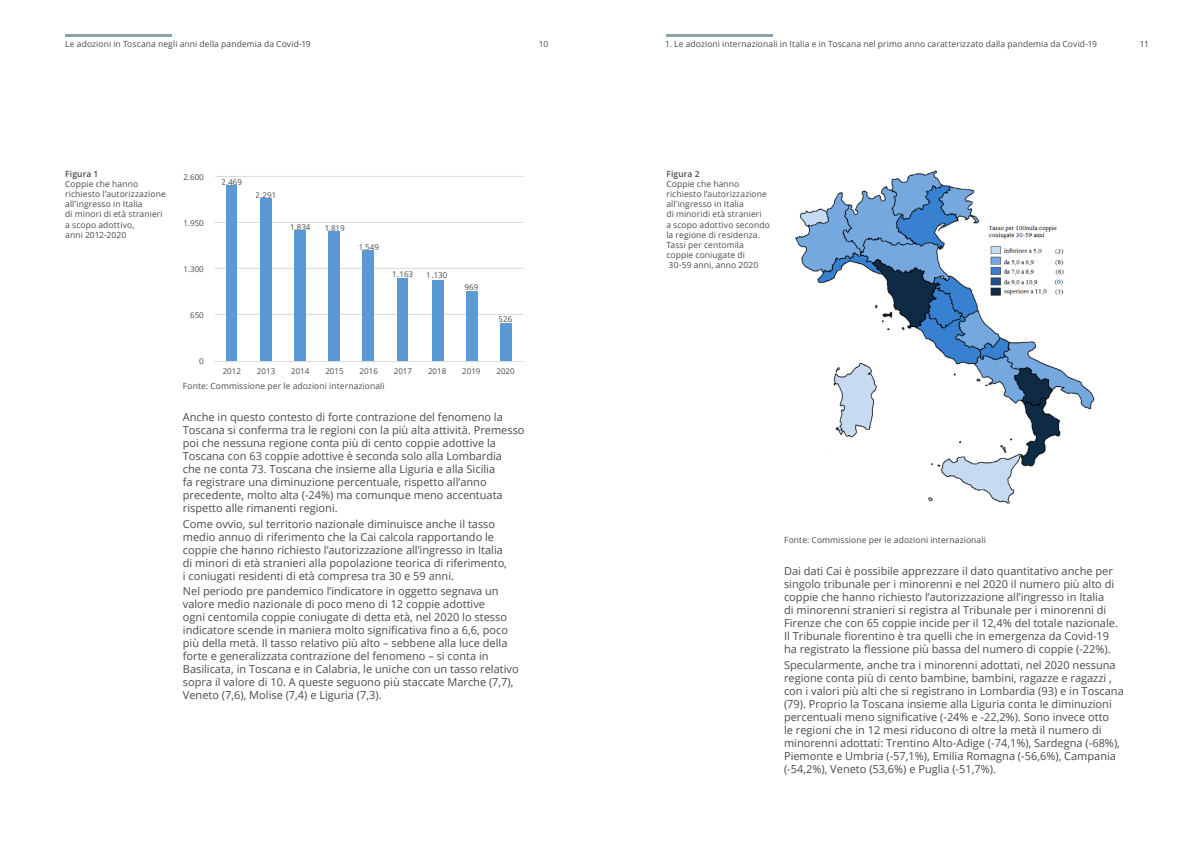
<style>
.page{position:relative;width:1191px;height:842px;background:#fff}
.page>*{position:absolute;margin:0;border:0;box-sizing:border-box;transform-origin:0 0}
.t1{font:11px/13px "Open Sans";color:#4a4a49}
.t2{font:8.5px/10.2px "Open Sans";letter-spacing:.01em;color:#4a4a49}
.t3{font:600 8.5px "Open Sans";letter-spacing:.01em;color:#4a4a49}
.t4{font:8px "Open Sans";color:#4a4a49}
</style>
<div class="page">
<hr style="left:666px;top:34px;width:106px;height:3px;background:#8ba1ae">
<hr style="left:65px;top:34px;width:106px;height:3px;background:#8ba1ae">
<hr style="left:215px;top:314px;width:308px;height:1px;background:#dadada">
<hr style="left:215px;top:268px;width:308px;height:1px;background:#dadada">
<hr style="left:215px;top:222px;width:308px;height:1px;background:#dadada">
<hr style="left:215px;top:176px;width:308px;height:1px;background:#dadada">
<hr style="left:214px;top:361px;width:308px;height:1px;background:#dadada">
<div style="left:227px;top:186px;width:10px;height:175px;background:#5a99d3"></div>
<div style="left:261px;top:199px;width:11px;height:162px;background:#5a99d3"></div>
<div style="left:295px;top:231px;width:11px;height:130px;background:#5a99d3"></div>
<div style="left:329px;top:232px;width:11px;height:129px;background:#5a99d3"></div>
<div style="left:363px;top:251px;width:11px;height:110px;background:#5a99d3"></div>
<div style="left:398px;top:279px;width:10px;height:82px;background:#5a99d3"></div>
<div style="left:432px;top:281px;width:11px;height:80px;background:#5a99d3"></div>
<div style="left:466px;top:292px;width:11px;height:69px;background:#5b9bd4"></div>
<div style="left:500px;top:324px;width:11px;height:37px;background:#5a99d3"></div>
<img style="left:795px;top:170px;width:300px;height:334px">
<p class="t2" style="left:65px;top:38px;width:247px">Le adozioni in Toscana negli anni della pandemia da Covid-19</p>
<p class="t2" style="left:539px;top:39px;width:11px">10</p>
<p class="t2" style="left:665px;top:38px;width:433px">1. Le adozioni internazionali in Italia e in Toscana nel primo anno caratterizzato dalla pandemia da Covid-19</p>
<p class="t2" style="left:1140px;top:39px;width:11px">11</p>
<p class="t3" style="left:65px;top:168px;width:35px">Figura 1</p>
<p class="t2" style="left:65px;top:178px;width:102px">Coppie che hanno richiesto l’autorizzazione all’ingresso in Italia<br>di minori di età stranieri a scopo adottivo,<br>anni 2012-2020</p>
<p class="t4" style="left:183px;top:171px;width:22px">2.600</p>
<p class="t4" style="left:222px;top:176px;width:22px">2.469</p>
<p class="t4" style="left:256px;top:189px;width:22px">2.291</p>
<p class="t4" style="left:183px;top:217px;width:22px">1.950</p>
<p class="t4" style="left:290px;top:221px;width:22px">1.834</p>
<p class="t4" style="left:324px;top:222px;width:22px">1.819</p>
<p class="t4" style="left:358px;top:241px;width:22px">1.549</p>
<p class="t4" style="left:183px;top:264px;width:22px">1.300</p>
<p class="t4" style="left:393px;top:269px;width:22px">1.163</p>
<p class="t4" style="left:427px;top:270px;width:22px">1.130</p>
<p class="t4" style="left:464px;top:281px;width:15px">969</p>
<p class="t4" style="left:190px;top:310px;width:15px">650</p>
<p class="t4" style="left:499px;top:314px;width:15px">526</p>
<p class="t4" style="left:199px;top:356px;width:6px">0</p>
<p class="t4" style="left:223px;top:365px;width:20px">2012</p>
<p class="t4" style="left:257px;top:365px;width:20px">2013</p>
<p class="t4" style="left:291px;top:365px;width:20px">2014</p>
<p class="t4" style="left:325px;top:365px;width:20px">2015</p>
<p class="t4" style="left:359px;top:365px;width:20px">2016</p>
<p class="t4" style="left:394px;top:365px;width:20px">2017</p>
<p class="t4" style="left:428px;top:365px;width:20px">2018</p>
<p class="t4" style="left:462px;top:365px;width:20px">2019</p>
<p class="t4" style="left:496px;top:365px;width:20px">2020</p>
<p class="t2" style="left:183px;top:381px;width:203px">Fonte: Commissione per le adozioni internazionali</p>
<p class="t1" style="left:183px;top:410px;width:343px">Anche in questo contesto di forte contrazione del fenomeno la Toscana si conferma tra le regioni con la più alta attività. Premesso poi che nessuna regione conta più di cento coppie adottive la Toscana con 63 coppie adottive è seconda solo alla Lombardia<br>che ne conta 73. Toscana che insieme alla Liguria e alla Sicilia<br>fa registrare una diminuzione percentuale, rispetto all’anno precedente, molto alta (-24%) ma comunque meno accentuata rispetto alle rimanenti regioni.</p>
<p class="t1" style="left:183px;top:517px;width:325px">Come ovvio, sul territorio nazionale diminuisce anche il tasso medio annuo di riferimento che la Cai calcola rapportando le coppie che hanno richiesto l’autorizzazione all’ingresso in Italia di minori di età stranieri alla popolazione teorica di riferimento, i coniugati residenti di età compresa tra 30 e 59 anni.</p>
<p class="t1" style="left:183px;top:585px;width:337px">Nel periodo pre pandemico l’indicatore in oggetto segnava un valore medio nazionale di poco meno di 12 coppie adottive<br>ogni centomila coppie coniugate di detta età, nel 2020 lo stesso indicatore scende in maniera molto significativa fino a 6,6, poco più della metà. Il tasso relativo più alto – sebbene alla luce della forte e generalizzata contrazione del fenomeno – si conta in Basilicata, in Toscana e in Calabria, le uniche con un tasso relativo sopra il valore di 10. A queste seguono più staccate Marche (7,7), Veneto (7,6), Molise (7,4) e Liguria (7,3).</p>
<p class="t3" style="left:666px;top:168px;width:35px">Figura 2</p>
<p class="t2" style="left:666px;top:178px;width:105px">Coppie che hanno richiesto l’autorizzazione all’ingresso in Italia<br>di minoridi età stranieri<br>a scopo adottivo secondo la regione di residenza.<br>Tassi per centomila coppie coniugate di<br>30-59 anni, anno 2020</p>
<p class="t2" style="left:784px;top:535px;width:203px">Fonte: Commissione per le adozioni internazionali</p>
<p class="t1" style="left:784px;top:564px;width:335px">Dai dati Cai è possibile apprezzare il dato quantitativo anche per singolo tribunale per i minorenni e nel 2020 il numero più alto di coppie che hanno richiesto l’autorizzazione all’ingresso in Italia<br>di minorenni stranieri si registra al Tribunale per i minorenni di Firenze che con 65 coppie incide per il 12,4% del totale nazionale.<br>Il Tribunale fiorentino è tra quelli che in emergenza da Covid-19 ha registrato la flessione più bassa del numero di coppie (-22%).</p>
<p class="t1" style="left:784px;top:658px;width:341px">Specularmente, anche tra i minorenni adottati, nel 2020 nessuna regione conta più di cento bambine, bambini, ragazze e ragazzi , con i valori più alti che si registrano in Lombardia (93) e in Toscana (79). Proprio la Toscana insieme alla Liguria conta le diminuzioni percentuali meno significative (-24% e -22,2%). Sono invece otto<br>le regioni che in 12 mesi riducono di oltre la metà il numero di minorenni adottati: Trentino Alto-Adige (-74,1%), Sardegna (-68%), Piemonte e Umbria (-57,1%), Emilia Romagna (-56,6%), Campania (-54,2%), Veneto (53,6%) e Puglia (-51,7%).</p>
</div>
